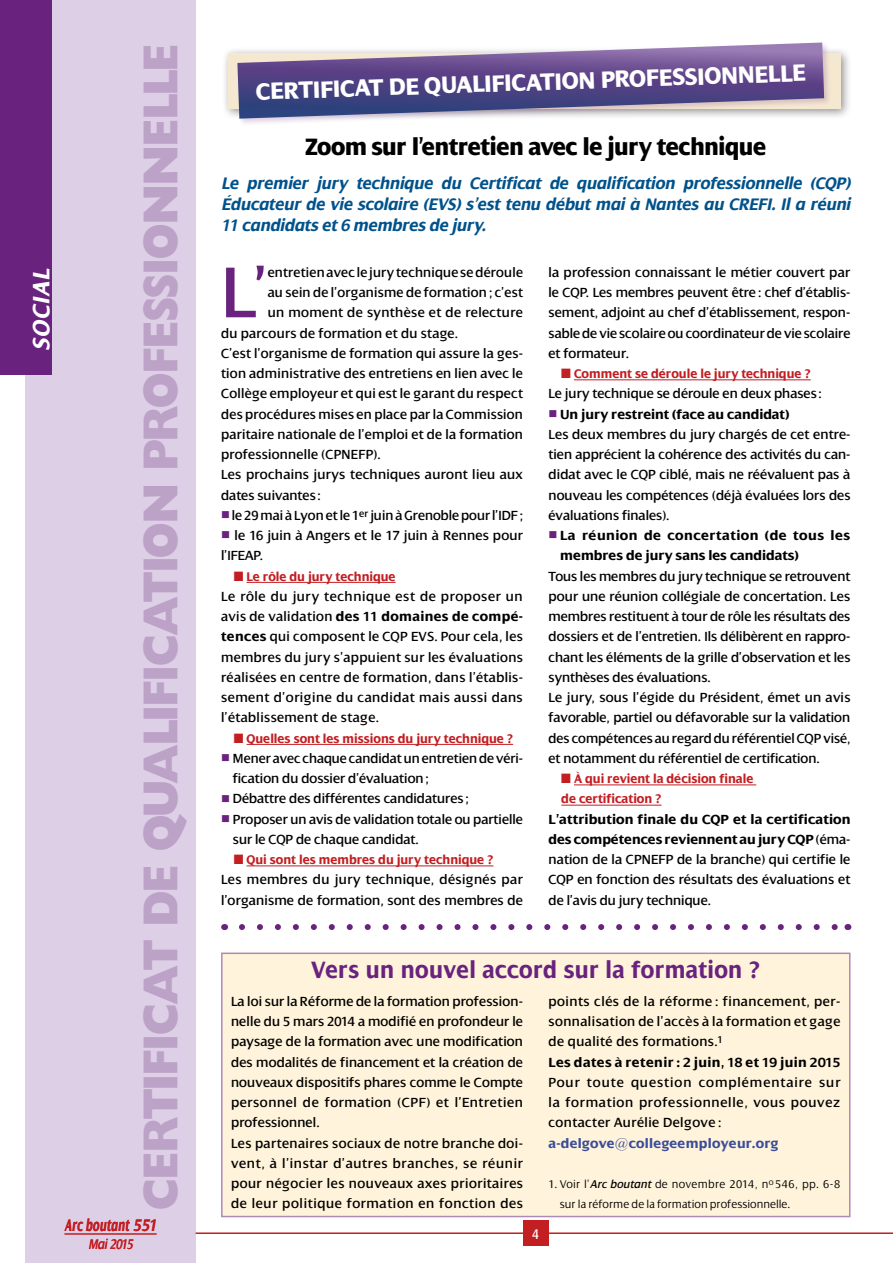
<style>
.page{position:relative;width:893px;height:1263px;background:#fff}
.page>*{position:absolute;margin:0;border:0;box-sizing:border-box;transform-origin:0 0}
.t1{font:77.55px "Dialog";color:#69237e}
.t2{font:800 49.5px "Gill Sans";letter-spacing:-.05em;color:#bda2c8;scale:.9 1}
.t3{font:800 25.5px "Dialog";color:#fff;scale:.9 1}
.t4{font:800 25.5px "Dialog";letter-spacing:-.03em;color:#000;scale:.9 1}
.t5{font:700 25.5px "Dialog";letter-spacing:.015em;color:#69237e;scale:.9 1}
.t6{font:italic 700 25.5px "Dialog";color:#fff}
.t7{font:italic 700 18px/21px "Dialog";letter-spacing:-.015em;color:#00528b;text-align:justify}
.t8{font:italic 700 18px "Dialog";letter-spacing:.02em;color:#c31e22;scale:.65 1}
.t9{font:italic 15px "Dialog";color:#c31e22;scale:.85 1}
.t10{font:15px "Dialog";color:#fff;scale:.85 1}
.t11{font:14.25px/20.2px "Dialog";letter-spacing:.01em;color:#000}
.t12{font:14.25px/20.2px "Dialog";letter-spacing:.03em;color:#000}
.t13{font:700 14.25px/20.2px "Dialog";letter-spacing:.035em;color:#000}
.t14{font:700 14.25px "Dialog";letter-spacing:.02em;color:#3a4d9b}
.t15{font:700 13.5px/20.2px "Dialog";color:#c31e22;scale:.95 1}
.t16{font:300 12px/20.2px "Dialog";color:#000}
.s1{font-size:69.3px}
.s2{color:#69237e}
.s3{font-weight:700}
.s4{font-weight:400;font-style:italic}
</style>
<div class="page">
<div style="left:26px;top:0;width:170px;height:1263px;background:#ddd0e6"></div>
<div style="left:0;top:0;width:51px;height:374px;background:#69237e"></div>
<hr style="left:196px;top:1232px;width:697px;height:2px;background:#c31e22">
<div style="left:222px;top:953px;width:628px;height:263px;background:#fff4db"></div>
<div style="left:221px;top:952px;width:629px;height:265px;border:2px solid #ad8bb8"></div>
<hr style="left:247px;top:582px;width:149px;height:1px;background:#c31e22">
<hr style="left:247px;top:744px;width:266px;height:1px;background:#c31e22">
<hr style="left:247px;top:866px;width:246px;height:1px;background:#c31e22">
<hr style="left:574px;top:380px;width:237px;height:1px;background:#c31e22">
<hr style="left:574px;top:785px;width:182px;height:1px;background:#c31e22">
<hr style="left:561px;top:805px;width:101px;height:1px;background:#c31e22">
<div style="left:523px;top:1220px;width:26px;height:26px;background:#c31e22"></div>
<div style="left:221px;top:46px;width:631px;height:74px;background:#000;opacity:.44"></div>
<div style="left:228px;top:53px;width:612px;height:55px;background:#f4e8d1"></div>
<div style="left:236px;top:41px;width:595px;height:85px;background:#69237e;opacity:.2"></div>
<svg style="left:237px;top:43px;width:587px;height:76px;background:#8073a2"></svg>
<hr style="left:65px;top:1233px;width:92px;height:1px;background:#c31e22">
<svg style="left:242px;top:924px;width:596px;height:6px"></svg>
<h3 class="t6" style="left:27px;top:351px;width:84px;rotate:-90deg">SOCIAL</h3>
<h2 class="t2" style="left:132px;top:1211px;width:1298px;rotate:-90deg">Certificat de qualification professionn elle</h2>
<p class="t8" style="left:64px;top:1216px;width:144px">Arc boutant 551</p>
<p class="t9" style="left:88px;top:1236px;width:54px">Mai 2015</p>
<h3 class="t3" style="left:255px;top:78px;width:102px;rotate:-2deg">Certi ficat</h3>
<h3 class="t3" style="left:389px;top:73px;width:146px;rotate:-2deg">de quali fication</h3>
<h3 class="t3" style="left:600px;top:66px;width:98px;rotate:-2deg">professionn</h3>
<h3 class="t3" style="left:754px;top:61px;width:58px;rotate:-2deg">ell e</h3>
<h3 class="t4" style="left:305px;top:133px;width:514px">Zoom sur l’entretien avec le jury technique</h3>
<p class="t7" style="left:221px;top:173px;width:631px">Le premier jury technique du Certificat de qualification professionnelle (CQP)<br>Éducateur de vie scolaire (EVS) s’est tenu début mai à Nantes au CREFI. Il a réuni 11 candidats et 6 membres de jury.</p>
<h1 class="t1" style="left:221px;top:251px;width:48px">L<span class="s1">’</span></h1>
<p class="t11" style="left:268px;top:262px;width:257px">entretien avec le jury technique se déroule</p>
<p class="t11" style="left:268px;top:282px;width:257px">au sein de l’organisme de formation ; c’est</p>
<p class="t11" style="left:268px;top:303px;width:257px">un moment de synthèse et de relecture</p>
<p class="t11" style="left:221px;top:323px;width:239px">du parcours de formation et du stage.</p>
<p class="t11" style="left:221px;top:343px;width:303px">C’est l’organisme de formation qui assure la ges-</p>
<p class="t11" style="left:221px;top:363px;width:303px">tion administrative des entretiens en lien avec le</p>
<p class="t11" style="left:221px;top:384px;width:303px">Collège employeur et qui est le garant du respect</p>
<p class="t11" style="left:221px;top:404px;width:303px">des procédures mises en place par la Commission</p>
<p class="t11" style="left:221px;top:424px;width:303px">paritaire nationale de l’emploi et de la formation</p>
<p class="t11" style="left:221px;top:444px;width:161px">professionnelle (CPNEFP).</p>
<p class="t11" style="left:221px;top:465px;width:303px">Les prochains jurys techniques auront lieu aux</p>
<p class="t11" style="left:221px;top:485px;width:101px">dates suivantes :</p>
<p class="t11" style="left:221px;top:505px;width:303px"><span class="s2">■</span> le 29mai à Lyon et le 1<sup>er</sup> juin à Grenoble pour l’IDF ;</p>
<p class="t11" style="left:221px;top:525px;width:303px"><span class="s2">■</span> le 16 juin à Angers et le 17 juin à Rennes pour l’IFEAP.</p>
<p class="t15" style="left:234px;top:566px;width:172px">■ Le rôle du jury technique</p>
<p class="t11" style="left:221px;top:586px;width:303px;text-align:justify">Le rôle du jury technique est de proposer un avis de validation <span class="s3">des 11 domaines de compé&shy;tences</span> qui composent le CQP EVS. Pour cela, les membres du jury s’appuient sur les évaluations réalisées en centre de formation, dans l’établis&shy;sement d’origine du candidat mais aussi dans l’établissement de stage.</p>
<p class="t15" style="left:234px;top:728px;width:295px">■ Quelles sont les missions du jury technique ?</p>
<p class="t11" style="left:233px;top:748px;width:292px;text-indent:-12px"><span class="s2">■</span> Mener avec chaque candidat un entretien de véri&shy;fication du dossier d’évaluation;</p>
<p class="t11" style="left:221px;top:789px;width:249px"><span class="s2">■</span> Débattre des différentes candidatures ;</p>
<p class="t11" style="left:233px;top:809px;width:292px;text-indent:-12px"><span class="s2">■</span> Proposer un avis de validation totale ou partielle sur le CQP de chaque candidat.</p>
<p class="t15" style="left:234px;top:850px;width:275px">■ Qui sont les membres du jury technique ?</p>
<p class="t11" style="left:221px;top:870px;width:303px">Les membres du jury technique, désignés par l’organisme de formation, sont des membres de</p>
<p class="t11" style="left:549px;top:262px;width:303px;text-align:justify">la profession connaissant le métier couvert par le CQP. Les membres peuvent être : chef d’établis&shy;sement, adjoint au chef d’établissement, respon&shy;sable de vie scolaire ou coordinateur de vie scolaire et formateur.</p>
<p class="t15" style="left:561px;top:364px;width:264px">■ Comment se déroule le jury technique ?</p>
<p class="t11" style="left:549px;top:384px;width:275px">Le jury technique se déroule en deux phases :</p>
<p class="t11" style="left:549px;top:404px;width:303px"><span class="s2">■</span> <span class="s3">Un jury restreint (face au candidat)<br></span>Les deux membres du jury chargés de cet entre&shy;tien apprécient la cohérence des activités du can&shy;didat avec le CQP ciblé, mais ne réévaluent pas à nouveau les compétences (déjà évaluées lors des évaluations finales).</p>
<p class="t13" style="left:560px;top:525px;width:291px;text-indent:-12px"><span class="s2">■</span> La réunion de concertation (de tous les membres de jury sans les candidats)</p>
<p class="t11" style="left:549px;top:566px;width:303px">Tous les membres du jury technique se retrouvent pour une réunion collégiale de concertation. Les membres restituent à tour de rôle les résultats des dossiers et de l’entretien. Ils délibèrent en rappro&shy;chant les éléments de la grille d’observation et les synthèses des évaluations.<br>Le jury, sous l’égide du Président, émet un avis favorable, partiel ou défavorable sur la validation des compétences au regard du référentiel CQP visé, et notamment du référentiel de certification.</p>
<p class="t15" style="left:561px;top:769px;width:204px">■ À qui revient la décision finale de certification ?</p>
<p class="t11" style="left:549px;top:809px;width:303px;text-align:justify"><span class="s3">L’attribution finale du CQP et la certification des compétences reviennent au jury CQP</span> (éma&shy;nation de la CPNEFP de la branche) qui certifie le CQP en fonction des résultats des évaluations et de l’avis du jury technique.</p>
<h3 class="t5" style="left:311px;top:956px;width:500px">Vers un nouvel accord sur la formation ?</h3>
<p class="t11" style="left:231px;top:991px;width:294px">La loi sur la Réforme de la formation profession&shy;nelle du 5 mars 2014 a modifié en profondeur le paysage de la formation avec une modification des modalités de financement et la création de nouveaux dispositifs phares comme le Compte personnel de formation (CPF) et l’Entretien professionnel.<br>Les partenaires sociaux de notre branche doi&shy;vent, à l’instar d’autres branches, se réunir pour négocier les nouveaux axes prioritaires de leur politique formation en fonction des</p>
<p class="t12" style="left:549px;top:991px;width:293px">points clés de la réforme : financement, per&shy;sonnalisation de l’accès à la formation et gage de qualité des formations.<sup>1<br></sup><span class="s3">Les dates à retenir : 2 juin, 18 et 19 juin 2015</span></p>
<p class="t11" style="left:549px;top:1072px;width:293px;text-align:justify">Pour toute question complémentaire sur la formation professionnelle, vous pouvez contacter Aurélie Delgove :</p>
<p class="t14" style="left:549px;top:1135px;width:231px">a-delgove@collegeemployeur.org</p>
<p class="t16" style="left:560px;top:1174px;width:282px;text-indent:-11px">1. Voir l’<span class="s4">Arc boutant</span> de novembre 2014, n<sup>o</sup> 546, pp. 6-8 sur la réforme de la formation professionnelle.</p>
<p class="t10" style="left:533px;top:1226px;width:9px">4</p>
</div>
